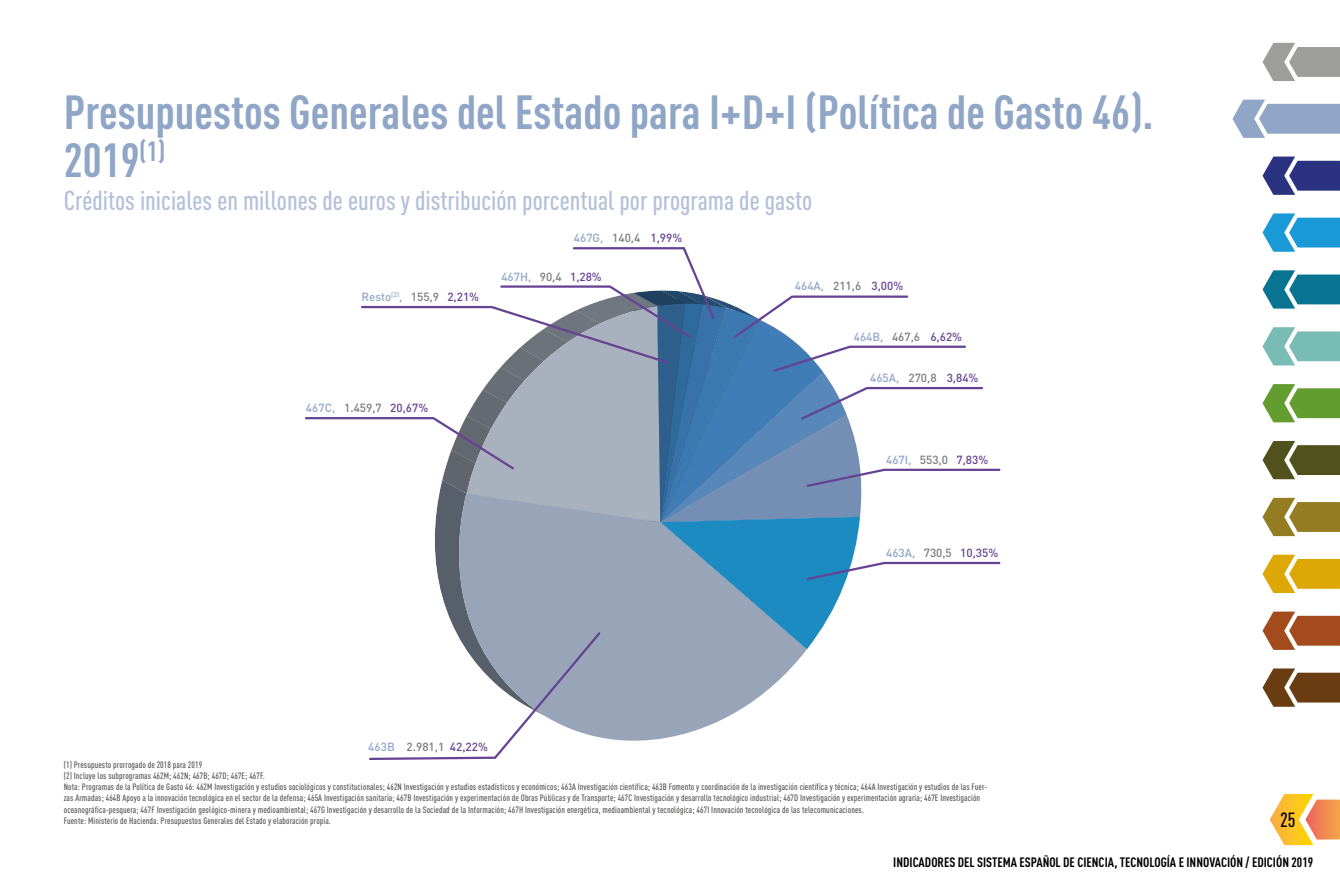
<style>
.page{position:relative;width:1340px;height:893px;background:#fff}
.page>*{position:absolute;margin:0;border:0;box-sizing:border-box;transform-origin:0 0}
.t1{font:700 47.25px/47.2px "DIN Cond";color:#90a6c7}
.t2{font:500 27px "DIN Cond";color:#b4c1d9}
.t3{font:500 20.25px "DIN Cond";color:#000}
.t4{font:700 13.5px "DIN Cond";color:#000}
.t5{font:500 11.7px "DIN";color:#91a7c7}
.t6{font:500 11.7px "DIN";color:#7c7c7c}
.t7{font:500 11.7px "DIN";color:#664293}
.t8{font:500 9.22px/11.2px "DIN Cond";letter-spacing:.01em;color:#575756}
.s1{color:#7c7c7c}
.s2{color:#664293}
.s3{color:#91a7c7}
</style>
<div class="page">
<svg style="left:1269px;top:794px;width:70px;height:51px"></svg>
<svg style="left:1262px;top:43px;width:77px;height:38px"></svg>
<svg style="left:1262px;top:157px;width:77px;height:38px"></svg>
<svg style="left:1262px;top:213px;width:77px;height:39px"></svg>
<svg style="left:1262px;top:270px;width:77px;height:39px"></svg>
<svg style="left:1262px;top:327px;width:77px;height:38px"></svg>
<svg style="left:1262px;top:384px;width:77px;height:38px"></svg>
<svg style="left:1262px;top:441px;width:77px;height:38px"></svg>
<svg style="left:1262px;top:498px;width:77px;height:38px"></svg>
<svg style="left:1262px;top:555px;width:77px;height:38px"></svg>
<svg style="left:1262px;top:612px;width:77px;height:38px"></svg>
<svg style="left:1262px;top:668px;width:77px;height:39px"></svg>
<svg style="left:305px;top:247px;width:696px;height:513px"></svg>
<svg style="left:1232px;top:100px;width:107px;height:38px"></svg>
<h1 class="t1" style="left:64px;top:87px;width:1091px">Presupuestos Generales del Estado para I+D+I (Política de Gasto 46).<br>2019<sup>(1)</sup></h1>
<h2 class="t2" style="left:64px;top:185px;width:750px">Créditos iniciales en millones de euros y distribución porcentual por programa de gasto</h2>
<p class="t5" style="left:361px;top:289px;width:119px">Resto<sup>(2)</sup>, <span class="s1">155,9</span> <span class="s2">2,21%</span></p>
<p class="t5" style="left:574px;top:230px;width:110px">467G, <span class="s1">140,4</span> <span class="s2">1,99%</span></p>
<p class="t5" style="left:501px;top:269px;width:102px">467H, <span class="s1">90,4</span> <span class="s2">1,28%</span></p>
<p class="t6" style="left:306px;top:400px;width:124px"><span class="s3">467C,</span> 1.459,7 <span class="s2">20,67%</span></p>
<p class="t6" style="left:368px;top:739px;width:121px"><span class="s3">463B</span> 2.981,1 <span class="s2">42,22%</span></p>
<p class="t5" style="left:795px;top:279px;width:110px">464A, <span class="s1">211,6</span> <span class="s2">3,00%</span></p>
<p class="t5" style="left:853px;top:329px;width:110px">464B, <span class="s1">467,6</span> <span class="s2">6,62%</span></p>
<p class="t5" style="left:870px;top:371px;width:110px">465A, <span class="s1">270,8</span> <span class="s2">3,84%</span></p>
<p class="t5" style="left:886px;top:452px;width:104px">467I, <span class="s1">553,0</span> <span class="s2">7,83%</span></p>
<p class="t7" style="left:886px;top:545px;width:114px"><span class="s3">463A,</span> <span class="s1">730,5</span> 10,35%</p>
<p class="t8" style="left:64px;top:759px;width:924px">(1) Presupuesto prorrogado de 2018 para 2019<br>(2) Incluye los subprogramas 462M; 462N; 467B; 467D; 467E; 467F.<br>Nota: Programas de la Política de Gasto 46: 462M Investigación y estudios sociológicos y constitucionales; 462N Investigación y estudios estadísticos y económicos; 463A Investigación científica; 463B Fomento y coordinación de la investigación científica y técnica; 464A Investigación y estudios de las Fuer&shy;zas Armadas; 464B Apoyo a la innovación tecnológica en el sector de la defensa; 465A Investigación sanitaria; 467B Investigación y experimentación de Obras Públicas y de Transporte; 467C Investigación y desarrollo tecnológico industrial; 467D Investigación y experimentación agraria; 467E Investigación oceanográfica-pesquera; 467F Investigación geológico-minera y medioambiental; 467G Investigación y desarrollo de la Sociedad de la Información; 467H Investigación energética, medioambiental y tecnológica; 467I Innovación tecnológica de las telecomunicaciones.<br>Fuente: Ministerio de Hacienda. Presupuestos Generales del Estado y elaboración propia.</p>
<h3 class="t3" style="left:1279px;top:807px;width:17px">25</h3>
<h3 class="t4" style="left:893px;top:854px;width:421px">INDICADORES DEL SISTEMA ESPAÑOL DE CIENCIA, TECNOLOGÍA E INNOVACIÓN / EDICIÓN 2019</h3>
</div>
